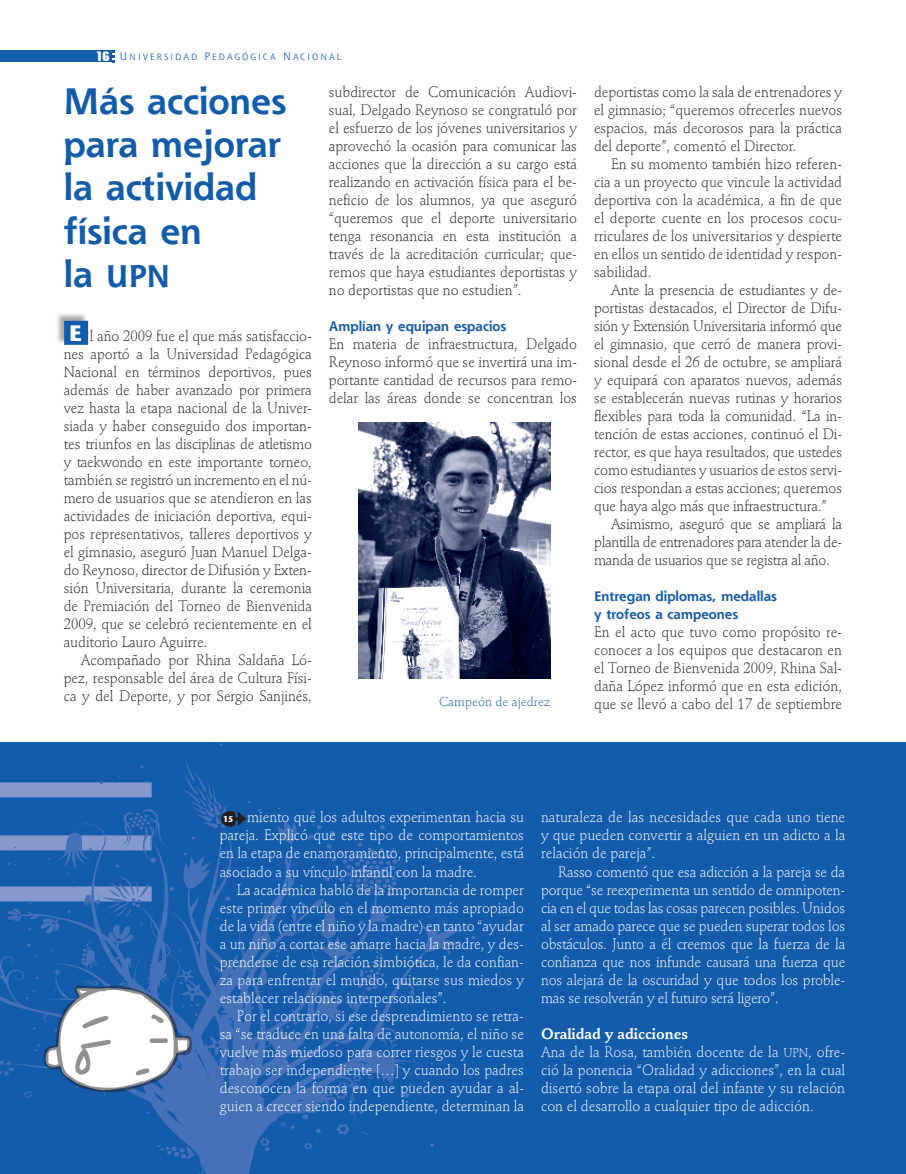
<style>
.page{position:relative;width:906px;height:1174px;background:#fff}
.page>*{position:absolute;margin:0;border:0;box-sizing:border-box;transform-origin:0 0}
.t1{font:700 36px/43.2px "Shannon";color:#135cab}
.t2{font:30.6px "Shannon Bold SC850";color:#135cab}
.t3{font:700 22.2px "Stone Sans";color:#fff}
.t4{font:300 15px/18px "Stempel Schneidler";letter-spacing:-.005em;color:#231f20;text-align:justify;scale:.95 1}
.t5{font:300 15px/18px "Stempel Schneidler";color:#fff;text-align:justify;scale:.95 1}
.t6{font:700 13.5px/18px "Shannon";color:#135cab}
.t7{font:300 12.75px "Stempel Schneidler";color:#135cab}
.t8{font:8.85px "Shannon Book SC850";letter-spacing:.235em;color:#135cab}
.t9{font:700 8.4px "Stone Sans";color:#fff;scale:.95 1}
.s1{font-family:"Briem Akademi MM 900 400";font-size:13.5px;color:#fff}
.s2{font-size:10.5px}
.s3{font-family:"Shannon";font-weight:700;font-size:36px}
.s4{font-weight:700}
.s5{font-family:"Stempel Schneidler Light SC850";font-weight:400;font-size:12.75px}
</style>
<div class="page">
<div style="left:0;top:50px;width:111px;height:12px;background:#135cab"></div>
<svg style="left:113px;top:50px;width:2px;height:12px"></svg>
<div style="left:0;top:742px;width:906px;height:432px;background:#135cab"></div>
<svg style="left:0;top:743px;width:475px;height:431px"></svg>
<svg style="left:44px;top:985px;width:148px;height:107px"></svg>
<img style="left:359px;top:422px;width:191px;height:256px">
<div style="left:55px;top:312px;width:68px;height:41px;background:#231f20;opacity:.4"></div>
<div style="left:64px;top:321px;width:24px;height:24px;background:#135cab"></div>
<svg style="left:221px;top:811px;width:25px;height:15px"></svg>
<p class="t8" style="left:95px;top:51px;width:77px"><span class="s1">16</span> <span class="s2">U</span>NI VE RSIDAD</p>
<p class="t8" style="left:204px;top:51px;width:16px"><span class="s2">P</span> EDAG</p>
<p class="t8" style="left:242px;top:51px;width:101px">ÓGI CA <span class="s2">N</span>ACI ONA L</p>
<h1 class="t1" style="left:64px;top:79px;width:224px">Más acciones para mejorar la actividad física en</h1>
<h2 class="t2" style="left:64px;top:257px;width:108px"><span class="s3">la</span> upn</h2>
<p class="t4" style="left:329px;top:83px;width:263px">subdirector de Comunicación Audiovi&shy;sual, Delgado Reynoso se congratuló por el esfuerzo de los jóvenes universitarios y aprovechó la ocasión para comunicar las acciones que la dirección a su cargo está realizando en activación física para el be&shy;neficio de los alumnos, ya que aseguró “queremos que el deporte universitario tenga resonancia en esta institución a través de la acreditación curricular; que&shy;remos que haya estudiantes deportistas y no deportistas que no estudien”.</p>
<p class="t6" style="left:329px;top:317px;width:179px">Amplían y equipan espacios</p>
<p class="t4" style="left:329px;top:335px;width:263px">En materia de infraestructura, Delgado Reynoso informó que se invertirá una im&shy;portante cantidad de recursos para remo&shy;delar las áreas donde se concentran los</p>
<h3 class="t3" style="left:69px;top:320px;width:14px">E</h3>
<p class="t4" style="left:64px;top:327px;width:263px;text-indent:26px">l año 2009 fue el que más satisfaccio&shy;nes aportó a la Universidad Pedagógica Nacional en términos deportivos, pues además de haber avanzado por primera vez hasta la etapa nacional de la Univer&shy;siada y haber conseguido dos importan&shy;tes triunfos en las disciplinas de atletismo y taekwondo en este importante torneo, también se registró un incremento en el nú&shy;mero de usuarios que se atendieron en las actividades de iniciación deportiva, equi&shy;pos representativos, talleres deportivos y el gimnasio, aseguró Juan Manuel Delga&shy;do Reynoso, director de Difusión y Exten&shy;sión Universitaria, durante la ceremonia de Premiación del Torneo de Bienvenida 2009, que se celebró recientemente en el auditorio Lauro Aguirre.</p>
<p class="t4" style="left:64px;top:651px;width:263px;text-indent:17px">Acompañado por Rhina Saldaña Ló&shy;pez, responsable del área de Cultura Físi&shy;ca y del Deporte, y por Sergio Sanjinés,</p>
<p class="t7" style="left:439px;top:694px;width:113px">Campeón de ajedrez</p>
<p class="t4" style="left:594px;top:83px;width:263px">deportistas como la sala de entrenadores y el gimnasio; “queremos ofrecerles nuevos espacios, más decorosos para la práctica del deporte”, comentó el Director.</p>
<p class="t4" style="left:594px;top:155px;width:263px;text-indent:17px">En su momento también hizo referen&shy;cia a un proyecto que vincule la actividad deportiva con la académica, a fin de que el deporte cuente en los procesos cocu&shy;rriculares de los universitarios y despierte en ellos un sentido de identidad y respon&shy;sabilidad.</p>
<p class="t4" style="left:594px;top:281px;width:263px;text-indent:17px">Ante la presencia de estudiantes y de&shy;portistas destacados, el Director de Difu&shy;sión y Extensión Universitaria informó que el gimnasio, que cerró de manera provi&shy;sional desde el 26 de octubre, se ampliará y equipará con aparatos nuevos, además se establecerán nuevas rutinas y horarios flexibles para toda la comunidad. “La in&shy;tención de estas acciones, continuó el Di&shy;rector, es que haya resultados, que ustedes como estudiantes y usuarios de estos servi&shy;cios respondan a estas acciones; queremos que haya algo más que infraestructura.”</p>
<p class="t4" style="left:594px;top:515px;width:263px;text-indent:17px">Asimismo, aseguró que se ampliará la plantilla de entrenadores para atender la de&shy;manda de usuarios que se registra al año.</p>
<p class="t6" style="left:594px;top:587px;width:184px">Entregan diplomas, medallas y trofeos a campeones</p>
<p class="t4" style="left:594px;top:623px;width:263px">En el acto que tuvo como propósito re&shy;conocer a los equipos que destacaron en el Torneo de Bienvenida 2009, Rhina Sal&shy;daña López informó que en esta edición, que se llevó a cabo del 17 de septiembre</p>
<p class="t5" style="left:220px;top:808px;width:322px;text-indent:27px">miento que los adultos experimentan hacia su pareja. Explicó que este tipo de comportamientos en la etapa de enamoramiento, principalmente, está asociado a su vínculo infantil con la madre.</p>
<p class="t5" style="left:220px;top:880px;width:322px;text-indent:17px">La académica habló de la importancia de romper este primer vínculo en el momento más apropiado de la vida (entre el niño y la madre) en tanto “ayudar a un niño a cortar ese amarre hacia la madre, y des&shy;prenderse de esa relación simbiótica, le da confian&shy;za para enfrentar el mundo, quitarse sus miedos y establecer relaciones interpersonales”.</p>
<p class="t5" style="left:220px;top:1006px;width:322px;text-indent:17px">Por el contrario, si ese desprendimiento se retra&shy;sa “se traduce en una falta de autonomía, el niño se vuelve más miedoso para correr riesgos y le cuesta trabajo ser independiente […] y cuando los padres desconocen la forma en que pueden ayudar a al&shy;guien a crecer siendo independiente, determinan la</p>
<p class="t9" style="left:223px;top:813px;width:12px">15</p>
<p class="t5" style="left:541px;top:808px;width:322px">naturaleza de las necesidades que cada uno tiene y que pueden convertir a alguien en un adicto a la relación de pareja”.</p>
<p class="t5" style="left:541px;top:862px;width:322px;text-indent:17px">Rasso comentó que esa adicción a la pareja se da porque “se reexperimenta un sentido de omnipoten&shy;cia en el que todas las cosas parecen posibles. Unidos al ser amado parece que se pueden superar todos los obstáculos. Junto a él creemos que la fuerza de la confianza que nos infunde causará una fuerza que nos alejará de la oscuridad y que todos los proble&shy;mas se resolverán y el futuro será ligero”.</p>
<p class="t5" style="left:541px;top:1024px;width:322px;text-align:left"><span class="s4">Oralidad y adicciones<br></span>Ana de la Rosa, también docente de la <span class="s5">upn</span>, ofre&shy;ció la ponencia “Oralidad y adicciones”, en la cual disertó sobre la etapa oral del infante y su relación con el desarrollo a cualquier tipo de adicción.</p>
</div>
